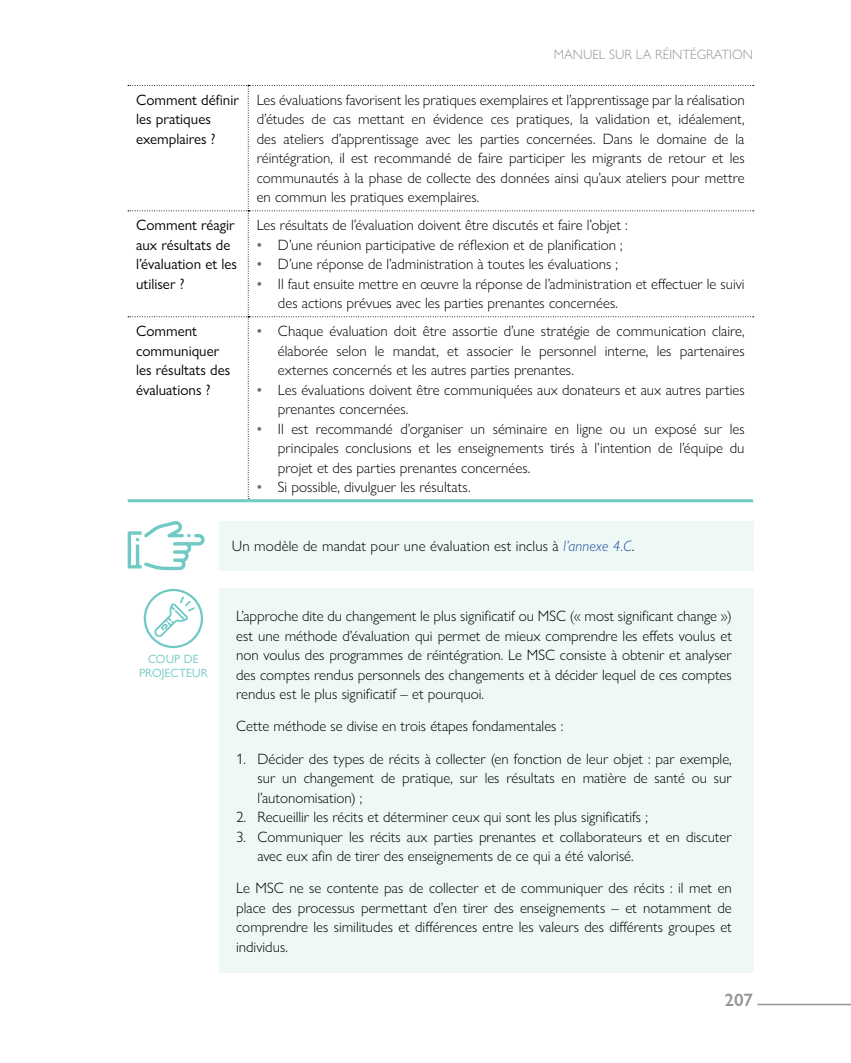
<style>
.page{position:relative;width:851px;height:1063px;background:#fff}
.page>*{position:absolute;margin:0;border:0;box-sizing:border-box;transform-origin:0 0}
.t1{font:600 18px "Gill Sans Nova";color:#939598}
.t2{font:300 15px/19.5px "Gill Sans Nova";color:#000;text-align:justify}
.t3{font:15px/19.5px "Gill Sans Nova";color:#000}
.t4{font:300 13.5px "Gill Sans Nova";color:#939598}
.t5{font:12px/14.4px "Gill Sans Nova";color:#6fc9c4;text-align:center}
.s1{font-weight:500;color:#6d6e71}
.s2{font-style:italic;color:#13499c}
</style>
<div class="page">
<hr style="left:757px;top:1004px;width:93px;height:1px;background:#939598">
<hr style="left:128px;top:499px;width:120px;height:3px;background:#6fc9c4">
<hr style="left:248px;top:499px;width:505px;height:3px;background:#6fc9c4">
<svg style="left:128px;top:85px;width:625px;height:414px"></svg>
<div style="left:219px;top:521px;width:534px;height:49px;background:#eef8f6"></div>
<svg style="left:128px;top:521px;width:76px;height:49px"></svg>
<div style="left:219px;top:589px;width:534px;height:384px;background:#eef8f6"></div>
<svg style="left:144px;top:589px;width:59px;height:59px"></svg>
<p class="t4" style="left:553px;top:46px;width:201px">MANUEL SUR LA RÉINTÉGRATION</p>
<p class="t3" style="left:136px;top:90px;width:104px">Comment définir les pratiques exemplaires ?</p>
<p class="t2" style="left:257px;top:90px;width:489px">Les évaluations favorisent les pratiques exemplaires et l’apprentissage par la réalisation d’études de cas mettant en évidence ces pratiques, la validation et, idéalement, des ateliers d’apprentissage avec les parties concernées. Dans le domaine de la réintégration, il est recommandé de faire participer les migrants de retour et les communautés à la phase de collecte des données ainsi qu’aux ateliers pour mettre en commun les pratiques exemplaires.</p>
<p class="t3" style="left:136px;top:215px;width:102px">Comment réagir aux résultats de l’évaluation et les utiliser ?</p>
<p class="t2" style="left:257px;top:215px;width:372px">Les résultats de l’évaluation doivent être discutés et faire l’objet :</p>
<p class="t2" style="left:257px;top:235px;width:367px"><span class="s1">•</span> D’une réunion participative de réflexion et de planification ;</p>
<p class="t2" style="left:257px;top:254px;width:363px"><span class="s1">•</span> D’une réponse de l’administration à toutes les évaluations ;</p>
<p class="t2" style="left:278px;top:274px;width:468px;text-indent:-21px"><span class="s1">•</span> Il faut ensuite mettre en œuvre la réponse de l’administration et effectuer le suivi des actions prévues avec les parties prenantes concernées.</p>
<p class="t3" style="left:136px;top:321px;width:96px">Comment communiquer les résultats des évaluations ?</p>
<p class="t2" style="left:278px;top:321px;width:468px;text-indent:-21px"><span class="s1">•</span> Chaque évaluation doit être assortie d’une stratégie de communication claire, élaborée selon le mandat, et associer le personnel interne, les partenaires externes concernés et les autres parties prenantes.</p>
<p class="t2" style="left:278px;top:380px;width:468px;text-indent:-21px"><span class="s1">•</span> Les évaluations doivent être communiquées aux donateurs et aux autres parties prenantes concernées.</p>
<p class="t2" style="left:278px;top:419px;width:468px;text-indent:-21px"><span class="s1">•</span> Il est recommandé d’organiser un séminaire en ligne ou un exposé sur les principales conclusions et les enseignements tirés à l’intention de l’équipe du projet et des parties prenantes concernées.</p>
<p class="t2" style="left:257px;top:477px;width:215px"><span class="s1">•</span> Si possible, divulguer les résultats.</p>
<p class="t5" style="left:139px;top:651px;width:70px">COUP DE<br>PROJECTEUR</p>
<p class="t2" style="left:232px;top:536px;width:404px">Un modèle de mandat pour une évaluation est inclus à <span class="s2">l’annexe 4.C</span>.</p>
<p class="t2" style="left:236px;top:606px;width:497px">L’approche dite du changement le plus significatif ou MSC (« most significant change ») est une méthode d’évaluation qui permet de mieux comprendre les effets voulus et non voulus des programmes de réintégration. Le MSC consiste à obtenir et analyser des comptes rendus personnels des changements et à décider lequel de ces comptes rendus est le plus significatif – et pourquoi.</p>
<p class="t2" style="left:236px;top:716px;width:328px">Cette méthode se divise en trois étapes fondamentales :</p>
<p class="t2" style="left:257px;top:749px;width:476px;text-indent:-21px">1. Décider des types de récits à collecter (en fonction de leur objet : par exemple, sur un changement de pratique, sur les résultats en matière de santé ou sur l’autonomisation) ;</p>
<p class="t2" style="left:236px;top:807px;width:413px">2. Recueillir les récits et déterminer ceux qui sont les plus significatifs ;</p>
<p class="t2" style="left:257px;top:827px;width:476px;text-indent:-21px">3. Communiquer les récits aux parties prenantes et collaborateurs et en discuter avec eux afin de tirer des enseignements de ce qui a été valorisé.</p>
<p class="t2" style="left:236px;top:878px;width:497px">Le MSC ne se contente pas de collecter et de communiquer des récits : il met en place des processus permettant d’en tirer des enseignements – et notamment de comprendre les similitudes et différences entre les valeurs des différents groupes et individus.</p>
<p class="t1" style="left:724px;top:989px;width:30px">207</p>
</div>
